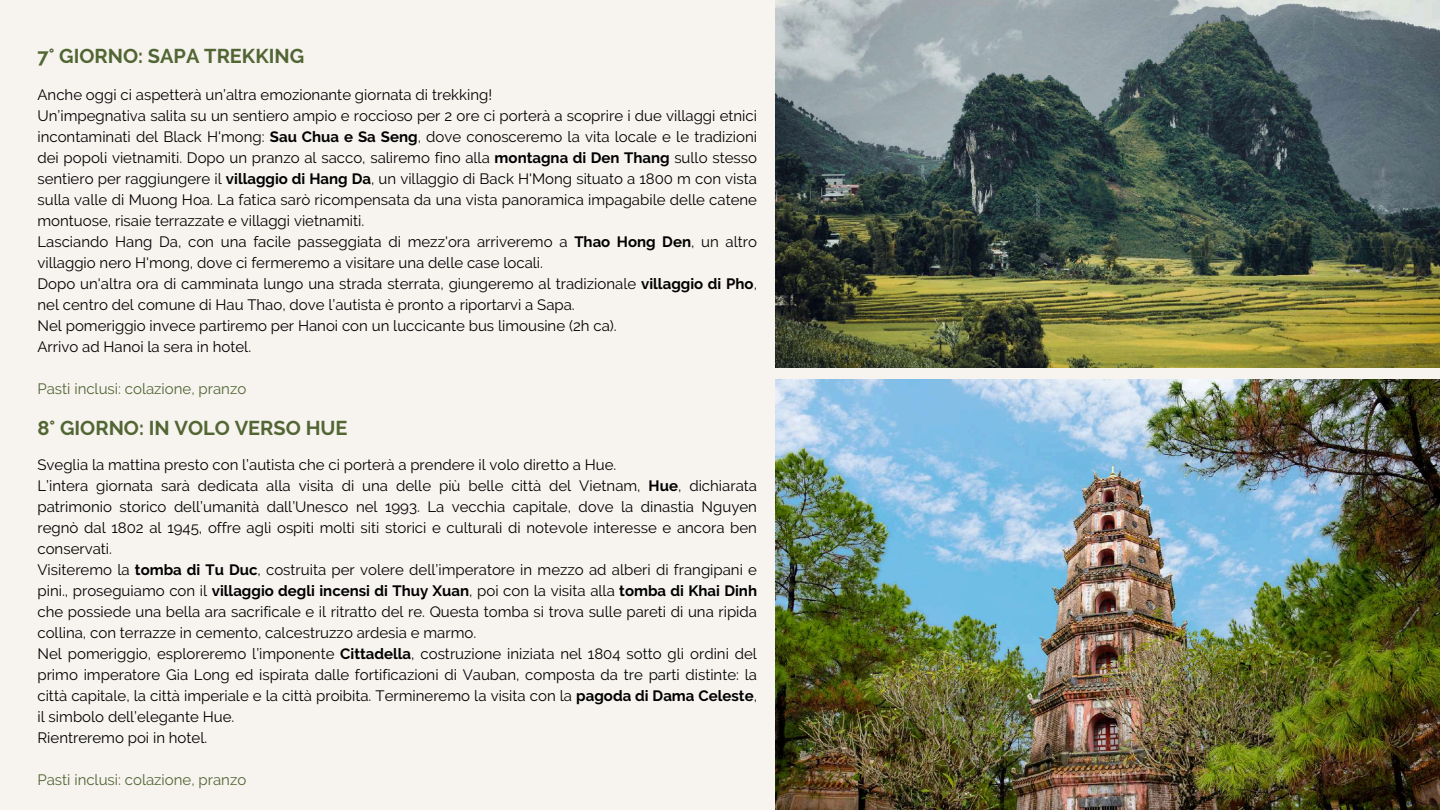
<style>
.page{position:relative;width:1440px;height:810px;background:#f7f4f0}
.page>*{position:absolute;margin:0;border:0;box-sizing:border-box;transform-origin:0 0}
.t1{font:700 20px "Raleway";color:#526634}
.t2{font:15px/21px "Raleway";color:#000}
.t3{font:15px "Raleway";color:#526634}
.s1{font-weight:700}
</style>
<div class="page">
<img style="left:775px;top:0;width:665px;height:367px">
<img style="left:775px;top:379px;width:665px;height:431px">
<h1 class="t1" style="left:37px;top:44px;width:268px">7° GIORNO: SAPA TREKKING</h1>
<p class="t2" style="left:37px;top:84px;width:721px">Anche oggi ci aspetterà un’altra emozionante giornata di trekking!<br>Un’impegnativa salita su un sentiero ampio e roccioso per 2 ore ci porterà a scoprire i due villaggi etnici incontaminati del Black H'mong: <span class="s1">Sau Chua e Sa Seng</span>, dove conosceremo la vita locale e le tradizioni dei popoli vietnamiti. Dopo un pranzo al sacco, saliremo fino alla <span class="s1">montagna di Den Thang</span> sullo stesso sentiero per raggiungere il <span class="s1">villaggio di Hang Da</span>, un villaggio di Back H'Mong situato a 1800 m con vista sulla valle di Muong Hoa. La fatica sarò ricompensata da una vista panoramica impagabile delle catene montuose, risaie terrazzate e villaggi vietnamiti.<br>Lasciando Hang Da, con una facile passeggiata di mezz'ora arriveremo a <span class="s1">Thao Hong Den</span>, un altro villaggio nero H'mong, dove ci fermeremo a visitare una delle case locali.<br>Dopo un'altra ora di camminata lungo una strada sterrata, giungeremo al tradizionale <span class="s1">villaggio di Pho</span>, nel centro del comune di Hau Thao, dove l’autista è pronto a riportarvi a Sapa.<br>Nel pomeriggio invece partiremo per Hanoi con un luccicante bus limousine (2h ca).<br>Arrivo ad Hanoi la sera in hotel.</p>
<p class="t3" style="left:37px;top:379px;width:210px">Pasti inclusi: colazione, pranzo</p>
<h1 class="t1" style="left:37px;top:416px;width:312px">8° GIORNO: IN VOLO VERSO HUE</h1>
<p class="t2" style="left:37px;top:454px;width:721px">Sveglia la mattina presto con l’autista che ci porterà a prendere il volo diretto a Hue.<br>L’intera giornata sarà dedicata alla visita di una delle più belle città del Vietnam, <span class="s1">Hue</span>, dichiarata patrimonio storico dell’umanità dall’Unesco nel 1993. La vecchia capitale, dove la dinastia Nguyen regnò dal 1802 al 1945, offre agli ospiti molti siti storici e culturali di notevole interesse e ancora ben conservati.<br>Visiteremo la <span class="s1">tomba di Tu Duc</span>, costruita per volere dell’imperatore in mezzo ad alberi di frangipani e pini., proseguiamo con il <span class="s1">villaggio degli incensi di Thuy Xuan</span>, poi con la visita alla <span class="s1">tomba di Khai Dinh </span>che possiede una bella ara sacrificale e il ritratto del re. Questa tomba si trova sulle pareti di una ripida collina, con terrazze in cemento, calcestruzzo ardesia e marmo.<br>Nel pomeriggio, esploreremo l’imponente <span class="s1">Cittadella</span>, costruzione iniziata nel 1804 sotto gli ordini del primo imperatore Gia Long ed ispirata dalle fortificazioni di Vauban, composta da tre parti distinte: la città capitale, la città imperiale e la città proibita. Termineremo la visita con la <span class="s1">pagoda di Dama Celeste</span>, il simbolo dell’elegante Hue.<br>Rientreremo poi in hotel.</p>
<p class="t3" style="left:37px;top:771px;width:210px">Pasti inclusi: colazione, pranzo</p>
</div>
